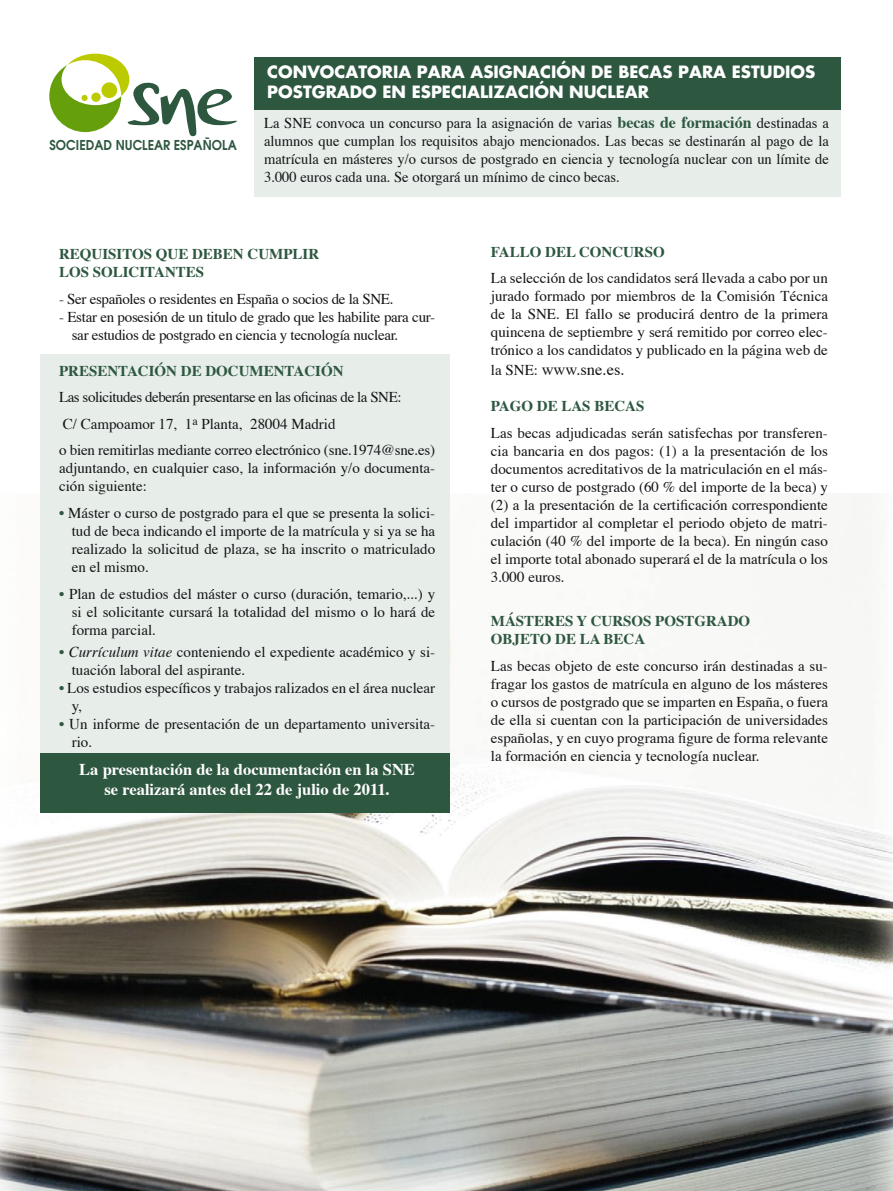
<style>
.page{position:relative;width:893px;height:1191px;background:#fff}
.page>*{position:absolute;margin:0;border:0;box-sizing:border-box;transform-origin:0 0}
.t1{font:700 16.5px/19.5px "Futura";color:#fff}
.t2{font:700 16.5px/19.8px "Times";color:#fff;text-align:center}
.t3{font:16.5px "Times";color:#131316}
.t4{font:15px/18px "Times";color:#131316;text-align:justify}
.t5{font:15px/18px "Times";letter-spacing:-.02em;color:#131316}
.t6{font:700 15px/18px "Times";color:#2e5740}
.t7{font:600 13.65px "Avant Garde";color:#2e5740;scale:.91 1}
.s1{font-weight:700;font-size:16.5px;color:#2e5740}
.s2{color:#2e5740}
.s3{font-style:italic}
.s4{font-size:15px}
</style>
<div class="page">
<img style="left:0;top:493px;width:893px;height:698px">
<div style="left:255px;top:110px;width:586px;height:86px;background:#e7eee9"></div>
<div style="left:40px;top:751px;width:410px;height:61px;background:#2e5740"></div>
<div style="left:40px;top:355px;width:410px;height:398px;background:#e7eee9"></div>
<div style="left:255px;top:57px;width:586px;height:53px;background:#2e5740"></div>
<svg style="left:49px;top:54px;width:188px;height:82px"></svg>
<div style="left:101px;top:82px;width:16px;height:16px;background:#bbcb00;border-radius:50%"></div>
<svg style="left:91px;top:92px;width:10px;height:10px"></svg>
<div style="left:81px;top:95px;width:7px;height:6px;background:#bbcb00;border-radius:50%"></div>
<p class="t7" style="left:50px;top:136px;width:207px">SOCIEDAD NUCLEAR ESPAÑOLA</p>
<p class="t1" style="left:267px;top:62px;width:549px">CONVOCATORIA PARA ASIGNACIÓN DE BECAS PARA ESTUDIOS<br>POSTGRADO EN ESPECIALIZACIÓN NUCLEAR</p>
<p class="t4" style="left:264px;top:115px;width:566px">La SNE convoca un concurso para la asignación de varias <span class="s1">becas de formación</span> destinadas a alumnos que cumplan los requisitos abajo mencionados. Las becas se destinarán al pago de la matrícula en másteres y/o cursos de postgrado en ciencia y tecnología nuclear con un límite de 3.000 euros cada una. Se otorgará un mínimo de cinco becas.</p>
<p class="t6" style="left:59px;top:246px;width:262px">REQUISITOS QUE DEBEN CUMPLIR<br>LOS SOLICITANTES</p>
<p class="t5" style="left:59px;top:291px;width:336px">- Ser españoles o residentes en España o socios de la SNE.</p>
<p class="t5" style="left:72px;top:309px;width:365px;text-indent:-13px">- Estar en posesión de un titulo de grado que les habilite para cur&shy;sar estudios de postgrado en ciencia y tecnología nuclear.</p>
<p class="t6" style="left:59px;top:362px;width:286px">PRESENTACIÓN DE DOCUMENTACIÓN</p>
<p class="t4" style="left:59px;top:385px;width:378px;line-height:26.5px;text-align:left">Las solicitudes deberán presentarse en las oficinas de la SNE:<br>C/ Campoamor 17, 1<sup>a</sup> Planta, 28004 Madrid<br>o bien remitirlas mediante correo electrónico (sne.1974@sne.es)</p>
<p class="t4" style="left:59px;top:460px;width:378px">adjuntando, en cualquier caso, la información y/o documenta&shy;ción siguiente:</p>
<p class="t4" style="left:72px;top:505px;width:365px;text-indent:-13px"><span class="s2">•</span> Máster o curso de postgrado para el que se presenta la solici&shy;tud de beca indicando el importe de la matrícula y si ya se ha realizado la solicitud de plaza, se ha inscrito o matriculado en el mismo.</p>
<p class="t4" style="left:72px;top:585px;width:365px;text-indent:-13px"><span class="s2">•</span> Plan de estudios del máster o curso (duración, temario,...) y si el solicitante cursará la totalidad del mismo o lo hará de forma parcial.</p>
<p class="t4" style="left:72px;top:643px;width:365px;text-indent:-13px"><span class="s2">•</span> <span class="s3">Currículum vitae</span> conteniendo el expediente académico y si&shy;tuación laboral del aspirante.</p>
<p class="t4" style="left:72px;top:679px;width:365px;text-indent:-13px"><span class="s2">•</span> Los estudios específicos y trabajos ralizados en el área nuclear y,</p>
<p class="t4" style="left:72px;top:715px;width:365px;text-indent:-13px"><span class="s2">•</span> Un informe de presentación de un departamento universita&shy;rio.</p>
<p class="t2" style="left:79px;top:760px;width:337px">La presentación de la documentación en la SNE se realizará antes del 22 de julio de 2011.</p>
<p class="t6" style="left:491px;top:243px;width:175px">FALLO DEL CONCURSO</p>
<p class="t4" style="left:491px;top:270px;width:339px">La selección de los candidatos será llevada a cabo por un jurado formado por miembros de la Comisión Técnica de la SNE. El fallo se producirá dentro de la primera quincena de septiembre y será remitido por correo elec&shy;trónico a los candidatos y publicado en la página web de</p>
<p class="t3" style="left:491px;top:359px;width:135px"><span class="s4">la SNE:</span> www.sne.es.</p>
<p class="t6" style="left:491px;top:398px;width:155px">PAGO DE LAS BECAS</p>
<p class="t4" style="left:491px;top:424px;width:339px">Las becas adjudicadas serán satisfechas por transferen&shy;cia bancaria en dos pagos: (1) a la presentación de los documentos acreditativos de la matriculación en el más&shy;ter o curso de postgrado (60 % del importe de la beca) y (2) a la presentación de la certificación correspondiente del impartidor al completar el periodo objeto de matri&shy;culación (40 % del importe de la beca). En ningún caso el importe total abonado superará el de la matrícula o los 3.000 euros.</p>
<p class="t6" style="left:491px;top:613px;width:261px">MÁSTERES Y CURSOS POSTGRADO<br>OBJETO DE LA BECA</p>
<p class="t4" style="left:491px;top:657px;width:339px">Las becas objeto de este concurso irán destinadas a su&shy;fragar los gastos de matrícula en alguno de los másteres o cursos de postgrado que se imparten en España, o fuera de ella si cuentan con la participación de universidades españolas, y en cuyo programa figure de forma relevante la formación en ciencia y tecnología nuclear.</p>
</div>
